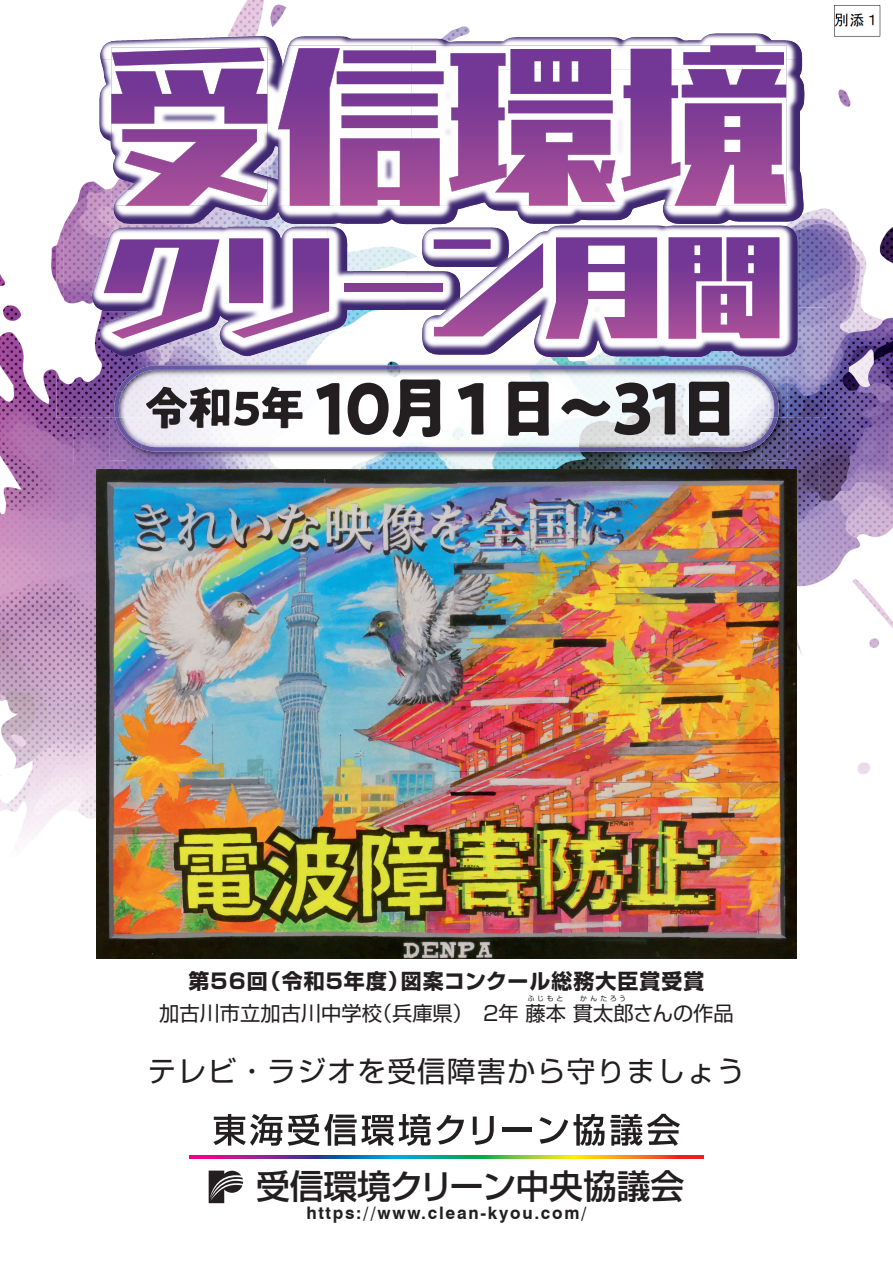
<style>
.page{position:relative;width:893px;height:1263px;background:#fff}
.page>*{position:absolute;margin:0;border:0;box-sizing:border-box;transform-origin:0 0}
.t1{font:700 69.75px "PA1 Gothic Std";color:#231f20}
.t2{font:700 69.75px "PA1 Gothic Std";color:#231f20;scale:.9 1}
.t3{font:700 66px "PA1 Gothic Std";color:#231f20}
.t4{font:700 45px "PA1 Gothic Std";color:#231f20}
.t5{font:500 33.75px "Shin Go Pro";color:#231f20}
.t6{font:28.5px "Shin Go Pr 6";letter-spacing:.05em;color:#231f20}
.t7{font:700 20.92px "Shin Go Pr 6";letter-spacing:.05em;color:#231f20}
.t8{font:20.25px "Shin Go Pr 6";color:#231f20}
.t9{font:700 17.25px "Swiss 721 BT";letter-spacing:.1em;color:#231f20}
.t10{font:6.75px "Shin Go Pr 6";letter-spacing:.43em;color:#231f20}
.s1{font-size:69.75px}
</style>
<div class="page">
<img style="left:0;top:245px;width:73px;height:603px">
<img style="left:880px;top:5px;width:1px;height:15px">
<img style="left:833px;top:20px;width:60px;height:235px">
<img style="left:820px;top:255px;width:73px;height:519px">
<img style="left:73px;top:418px;width:54px;height:440px">
<img style="left:766px;top:418px;width:54px;height:335px">
<img style="left:127px;top:460px;width:533px;height:9px">
<img style="left:660px;top:460px;width:106px;height:9px">
<img style="left:796px;top:753px;width:1px;height:105px">
<img style="left:97px;top:469px;width:699px;height:489px">
<img style="left:110px;top:418px;width:26px;height:42px">
<img style="left:761px;top:418px;width:26px;height:42px">
<img style="left:136px;top:449px;width:625px;height:11px">
<img style="left:538px;top:418px;width:78px;height:26px">
<img style="left:669px;top:418px;width:26px;height:26px">
<img style="left:721px;top:418px;width:30px;height:26px">
<img style="left:616px;top:435px;width:53px;height:9px">
<img style="left:695px;top:436px;width:26px;height:8px">
<img style="left:509px;top:418px;width:40px;height:18px">
<img style="left:614px;top:418px;width:61px;height:17px">
<img style="left:689px;top:418px;width:40px;height:18px">
<img style="left:115px;top:418px;width:27px;height:31px">
<img style="left:751px;top:418px;width:27px;height:31px">
<img style="left:141px;top:444px;width:611px;height:8px">
<svg style="left:189px;top:1156px;width:515px;height:3px"></svg>
<svg style="left:209px;top:1170px;width:34px;height:33px"></svg>
<img style="left:229px;top:0;width:58px;height:33px">
<img style="left:448px;top:26px;width:22px;height:7px">
<img style="left:80px;top:181px;width:31px;height:9px">
<img style="left:827px;top:209px;width:6px;height:98px">
<img style="left:100px;top:33px;width:702px;height:26px">
<img style="left:99px;top:59px;width:12px;height:88px">
<img style="left:268px;top:59px;width:10px;height:131px">
<img style="left:786px;top:59px;width:18px;height:131px">
<img style="left:278px;top:45px;width:133px;height:3px">
<img style="left:411px;top:45px;width:54px;height:3px">
<img style="left:465px;top:45px;width:156px;height:14px">
<svg style="left:111px;top:48px;width:157px;height:142px"></svg>
<svg style="left:278px;top:48px;width:337px;height:142px"></svg>
<svg style="left:621px;top:45px;width:165px;height:145px"></svg>
<img style="left:56px;top:225px;width:27px;height:193px">
<img style="left:83px;top:357px;width:53px;height:61px">
<img style="left:216px;top:357px;width:26px;height:4px">
<img style="left:322px;top:310px;width:57px;height:31px">
<img style="left:539px;top:339px;width:49px;height:22px">
<img style="left:641px;top:357px;width:26px;height:4px">
<img style="left:774px;top:307px;width:53px;height:111px">
<img style="left:163px;top:357px;width:53px;height:4px">
<img style="left:297px;top:338px;width:25px;height:12px">
<img style="left:588px;top:340px;width:26px;height:21px">
<img style="left:136px;top:357px;width:27px;height:4px">
<img style="left:242px;top:357px;width:27px;height:4px">
<img style="left:614px;top:356px;width:27px;height:5px">
<img style="left:667px;top:357px;width:107px;height:4px">
<img style="left:110px;top:361px;width:677px;height:19px">
<img style="left:110px;top:380px;width:4px;height:38px">
<img style="left:776px;top:380px;width:11px;height:38px">
<img style="left:114px;top:370px;width:32px;height:48px">
<img style="left:440px;top:370px;width:336px;height:24px">
<img style="left:440px;top:394px;width:44px;height:24px">
<img style="left:573px;top:394px;width:41px;height:24px">
<img style="left:675px;top:394px;width:14px;height:24px">
<img style="left:729px;top:394px;width:41px;height:24px">
<img style="left:117px;top:365px;width:658px;height:27px">
<img style="left:114px;top:391px;width:8px;height:27px">
<img style="left:770px;top:391px;width:9px;height:27px">
<img style="left:146px;top:387px;width:159px;height:31px">
<img style="left:317px;top:383px;width:72px;height:35px">
<img style="left:393px;top:379px;width:47px;height:39px">
<img style="left:458px;top:383px;width:25px;height:35px">
<img style="left:508px;top:382px;width:41px;height:36px">
<img style="left:561px;top:399px;width:49px;height:17px">
<img style="left:614px;top:383px;width:61px;height:35px">
<img style="left:689px;top:382px;width:40px;height:36px">
<img style="left:64px;top:190px;width:52px;height:117px">
<img style="left:196px;top:224px;width:52px;height:3px">
<img style="left:274px;top:224px;width:26px;height:8px">
<img style="left:617px;top:225px;width:46px;height:1px">
<img style="left:801px;top:208px;width:26px;height:99px">
<img style="left:116px;top:224px;width:80px;height:3px">
<img style="left:248px;top:224px;width:26px;height:3px">
<img style="left:300px;top:224px;width:132px;height:8px">
<img style="left:557px;top:225px;width:60px;height:5px">
<img style="left:669px;top:224px;width:132px;height:13px">
<img style="left:354px;top:246px;width:52px;height:25px">
<img style="left:798px;top:237px;width:3px;height:70px">
<img style="left:113px;top:190px;width:691px;height:34px">
<img style="left:111px;top:190px;width:3px;height:16px">
<img style="left:114px;top:190px;width:154px;height:16px">
<img style="left:278px;top:190px;width:346px;height:16px">
<img style="left:125px;top:190px;width:142px;height:16px">
<img style="left:290px;top:190px;width:150px;height:16px">
<img style="left:451px;top:190px;width:164px;height:16px">
<img style="left:624px;top:190px;width:162px;height:16px">
<img style="left:92px;top:227px;width:205px;height:130px">
<img style="left:327px;top:227px;width:27px;height:105px">
<img style="left:406px;top:226px;width:154px;height:129px">
<img style="left:641px;top:226px;width:157px;height:131px">
<img style="left:353px;top:271px;width:53px;height:39px">
<svg style="left:104px;top:239px;width:116px;height:100px"></svg>
<svg style="left:229px;top:238px;width:100px;height:100px"></svg>
<div style="left:345px;top:283px;width:97px;height:9px;background:#833e95"></div>
<svg style="left:434px;top:237px;width:223px;height:102px"></svg>
<svg style="left:668px;top:237px;width:111px;height:102px"></svg>
<svg style="left:154px;top:953px;width:583px;height:6px"></svg>
<svg style="left:213px;top:1114px;width:69px;height:32px"></svg>
<svg style="left:288px;top:1114px;width:176px;height:32px"></svg>
<svg style="left:473px;top:1116px;width:21px;height:29px"></svg>
<div style="left:502px;top:1127px;width:30px;height:5px;background:#231f20"></div>
<svg style="left:539px;top:1114px;width:65px;height:32px"></svg>
<svg style="left:610px;top:1114px;width:70px;height:32px"></svg>
<img style="left:834px;top:5px;width:46px;height:32px">
<h3 class="t4" style="left:144px;top:379px;width:163px">令和5年</h3>
<h2 class="t3" style="left:386px;top:366px;width:177px">月 日<span class="s1">1</span></h2>
<h1 class="t2" style="left:315px;top:364px;width:87px">10</h1>
<h1 class="t1" style="left:550px;top:364px;width:134px">～31</h1>
<h2 class="t3" style="left:676px;top:366px;width:67px">日</h2>
<p class="t7" style="left:260px;top:964px;width:150px">（令和5年度）</p>
<p class="t7" style="left:189px;top:964px;width:81px">第56回</p>
<p class="t7" style="left:401px;top:964px;width:305px">図案コンクール総務大臣賞受賞</p>
<p class="t10" style="left:528px;top:993px;width:37px">ふじもと</p>
<p class="t10" style="left:580px;top:993px;width:47px">かんたろう</p>
<p class="t8" style="left:159px;top:997px;width:224px">加古川市立加古川中学校</p>
<p class="t8" style="left:372px;top:997px;width:363px">（兵庫県）　2年藤本貫太郎さんの作品</p>
<h3 class="t6" style="left:148px;top:1047px;width:599px">テレビ・ラジオを受信障害から守りましょう</h3>
<h3 class="t5" style="left:256px;top:1158px;width:430px">受信環境クリーン中央協議会</h3>
<p class="t9" style="left:306px;top:1202px;width:282px">https://www.clean-kyou.com/</p>
</div>
